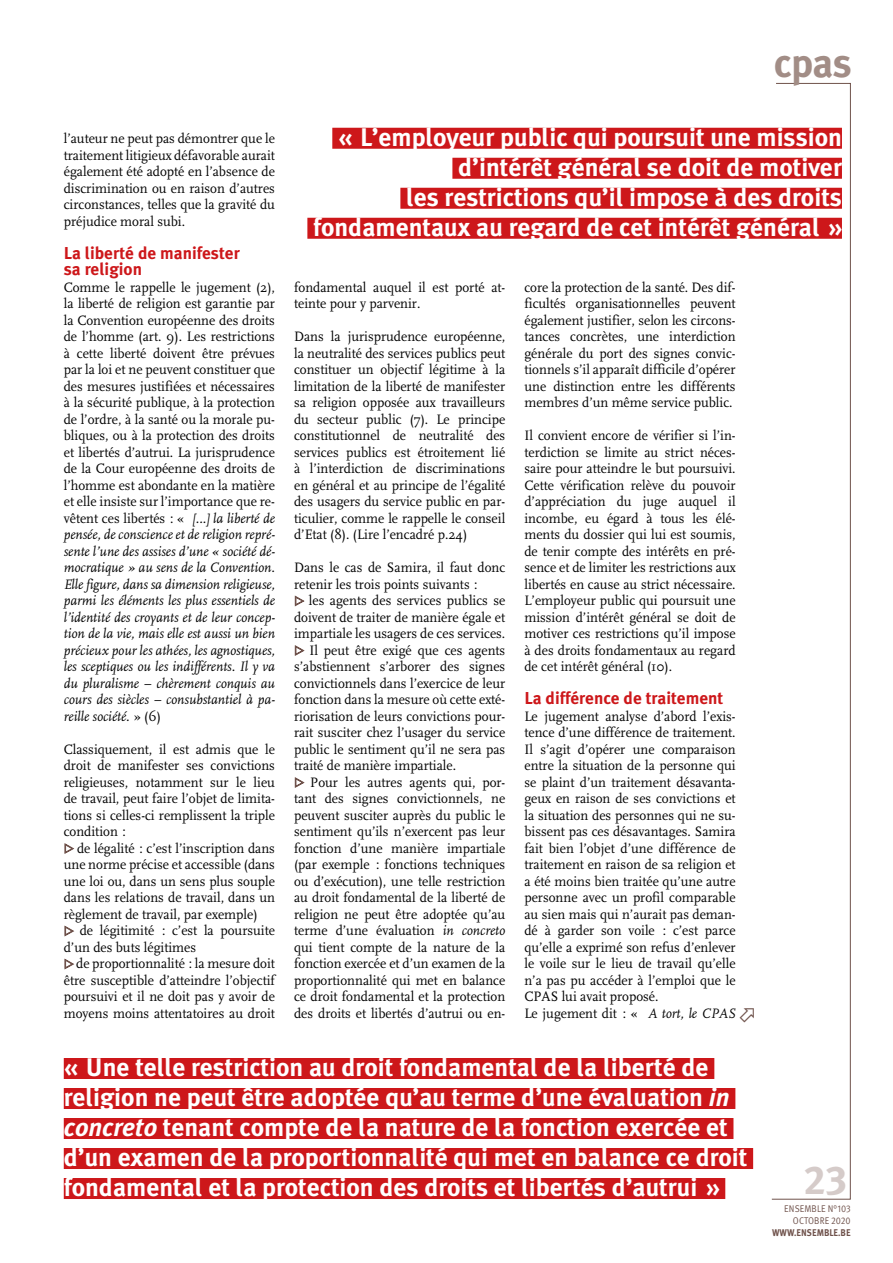
<style>
.page{position:relative;width:893px;height:1263px;background:#fff}
.page>*{position:absolute;margin:0;border:0;box-sizing:border-box;transform-origin:0 0}
.t1{font:700 40.5px "Meta Plus";color:#a28d86}
.t2{font:40.5px "Meta Plus Bold Caps";color:#d5cbc9}
.t3{font:700 25.5px/30px "Meta Plus";color:#fff}
.t4{font:700 17.25px/16.5px "Meta Plus";color:#cd171a}
.t5{font:14.25px/16.5px "FF Scala";color:#000;text-align:justify;scale:.95 1}
.t6{font:9.75px/12px "Meta Pro";letter-spacing:.01em;color:#6f524b;text-align:right;scale:.9 1}
.t7{font:700 9.75px "Meta Plus";color:#6f524b;scale:.9 1}
.s1{font-style:italic}
</style>
<div class="page">
<svg style="left:771px;top:83px;width:80px;height:1116px"></svg>
<div style="left:64px;top:1058px;width:650px;height:21px;background:#cd171a"></div>
<div style="left:64px;top:1088px;width:671px;height:21px;background:#cd171a"></div>
<div style="left:64px;top:1118px;width:669px;height:21px;background:#cd171a"></div>
<div style="left:64px;top:1148px;width:689px;height:21px;background:#cd171a"></div>
<div style="left:64px;top:1178px;width:661px;height:21px;background:#cd171a"></div>
<div style="left:332px;top:128px;width:510px;height:21px;background:#cd171a"></div>
<div style="left:452px;top:158px;width:390px;height:21px;background:#cd171a"></div>
<div style="left:400px;top:188px;width:442px;height:21px;background:#cd171a"></div>
<div style="left:307px;top:218px;width:535px;height:21px;background:#cd171a"></div>
<svg style="left:64px;top:843px;width:11px;height:11px"></svg>
<svg style="left:64px;top:925px;width:10px;height:11px"></svg>
<svg style="left:64px;top:958px;width:11px;height:11px"></svg>
<svg style="left:295px;top:595px;width:10px;height:11px"></svg>
<svg style="left:295px;top:645px;width:10px;height:11px"></svg>
<svg style="left:295px;top:777px;width:10px;height:11px"></svg>
<h1 class="t1" style="left:774px;top:39px;width:80px">cpas</h1>
<h2 class="t3" style="left:313px;top:122px;width:530px;text-align:right">« L’employeur public qui poursuit une mission d’intérêt général se doit de motiver<br>les restrictions qu’il impose à des droits fondamentaux au regard de cet intérêt général »</h2>
<p class="t5" style="left:64px;top:130px;width:224px">l’auteur ne peut pas démontrer que le traitement litigieux défavorable aurait également été adopté en l’absence de discrimination ou en raison d’autres circonstances, telles que la gravité du préjudice moral subi.</p>
<p class="t4" style="left:64px;top:244px;width:177px">La liberté de manifester sa religion</p>
<p class="t5" style="left:64px;top:279px;width:224px">Comme le rappelle le jugement (2), la liberté de religion est garantie par la Convention européenne des droits de l’homme (art. 9). Les restrictions à cette liberté doivent être prévues par la loi et ne peuvent constituer que des mesures justifiées et nécessaires à la sécurité publique, à la protection de l’ordre, à la santé ou la morale pu&shy;bliques, ou à la protection des droits et libertés d’autrui. La jurisprudence de la Cour européenne des droits de l’homme est abondante en la matière et elle insiste sur l’importance que re&shy;vêtent ces libertés : « <span class="s1">[...] la liberté de pensée, de conscience et de religion repré&shy;sente l’une des assises d’une « société dé&shy;mocratique » au sens de la Convention.<br>Elle figure, dans sa dimension religieuse, parmi les éléments les plus essentiels de l’identité des croyants et de leur concep&shy;tion de la vie, mais elle est aussi un bien précieux pour les athées, les agnostiques, les sceptiques ou les indifférents. Il y va du pluralisme – chèrement conquis au cours des siècles – consubstantiel à pa&shy;reille société.</span> » (6)</p>
<p class="t5" style="left:64px;top:741px;width:224px">Classiquement, il est admis que le droit de manifester ses convictions religieuses, notamment sur le lieu de travail, peut faire l’objet de limita&shy;tions si celles-ci remplissent la triple condition :</p>
<p class="t5" style="left:64px;top:840px;width:224px;text-indent:13px">de légalité : c’est l’inscription dans une norme précise et accessible (dans une loi ou, dans un sens plus souple dans les relations de travail, dans un règlement de travail, par exemple)</p>
<p class="t5" style="left:64px;top:922px;width:224px;text-indent:16px">de légitimité : c’est la poursuite d’un des buts légitimes</p>
<p class="t5" style="left:64px;top:955px;width:224px;text-indent:12px">de proportionnalité : la mesure doit être susceptible d’atteindre l’objectif poursuivi et il ne doit pas y avoir de moyens moins attentatoires au droit</p>
<p class="t5" style="left:294px;top:279px;width:224px">fondamental auquel il est porté at&shy;teinte pour y parvenir.</p>
<p class="t5" style="left:294px;top:328px;width:224px">Dans la jurisprudence européenne, la neutralité des services publics peut constituer un objectif légitime à la limitation de la liberté de manifester sa religion opposée aux travailleurs du secteur public (7). Le principe constitutionnel de neutralité des services publics est étroitement lié à l’interdiction de discriminations en général et au principe de l’égalité des usagers du service public en par&shy;ticulier, comme le rappelle le conseil d’Etat (8). (Lire l’encadré p.24)</p>
<p class="t5" style="left:294px;top:559px;width:224px">Dans le cas de Samira, il faut donc retenir les trois points suivants :</p>
<p class="t5" style="left:309px;top:592px;width:208px">les agents des services publics se</p>
<p class="t5" style="left:294px;top:609px;width:224px">doivent de traiter de manière égale et</p>
<p class="t5" style="left:294px;top:625px;width:224px">impartiale les usagers de ces services.</p>
<p class="t5" style="left:309px;top:642px;width:208px">Il peut être exigé que ces agents</p>
<p class="t5" style="left:294px;top:658px;width:224px">s’abstiennent s’arborer des signes</p>
<p class="t5" style="left:294px;top:675px;width:224px">convictionnels dans l’exercice de leur</p>
<p class="t5" style="left:294px;top:691px;width:224px">fonction dans la mesure où cette exté-</p>
<p class="t5" style="left:294px;top:708px;width:224px">riorisation de leurs convictions pour-</p>
<p class="t5" style="left:294px;top:724px;width:224px">rait susciter chez l’usager du service</p>
<p class="t5" style="left:294px;top:741px;width:224px">public le sentiment qu’il ne sera pas</p>
<p class="t5" style="left:294px;top:757px;width:172px">traité de manière impartiale.</p>
<p class="t5" style="left:310px;top:774px;width:207px">Pour les autres agents qui, por-</p>
<p class="t5" style="left:294px;top:790px;width:224px">tant des signes convictionnels, ne</p>
<p class="t5" style="left:294px;top:807px;width:224px">peuvent susciter auprès du public le</p>
<p class="t5" style="left:294px;top:823px;width:224px">sentiment qu’ils n’exercent pas leur</p>
<p class="t5" style="left:294px;top:840px;width:224px">fonction d’une manière impartiale</p>
<p class="t5" style="left:294px;top:856px;width:224px">(par exemple : fonctions techniques</p>
<p class="t5" style="left:294px;top:873px;width:224px">ou d’exécution), une telle restriction</p>
<p class="t5" style="left:294px;top:889px;width:224px">au droit fondamental de la liberté de</p>
<p class="t5" style="left:294px;top:906px;width:224px">religion ne peut être adoptée qu’au</p>
<p class="t5" style="left:294px;top:922px;width:224px">terme d’une évaluation <span class="s1">in concreto</span></p>
<p class="t5" style="left:294px;top:939px;width:224px">qui tient compte de la nature de la</p>
<p class="t5" style="left:294px;top:955px;width:224px">fonction exercée et d’un examen de la</p>
<p class="t5" style="left:294px;top:972px;width:224px">proportionnalité qui met en balance</p>
<p class="t5" style="left:294px;top:988px;width:224px">ce droit fondamental et la protection</p>
<p class="t5" style="left:294px;top:1005px;width:224px">des droits et libertés d’autrui ou en-</p>
<p class="t5" style="left:524px;top:279px;width:224px">core la protection de la santé. Des dif&shy;ficultés organisationnelles peuvent également justifier, selon les circons&shy;tances concrètes, une interdiction générale du port des signes convic&shy;tionnels s’il apparaît difficile d’opérer une distinction entre les différents membres d’un même service public.</p>
<p class="t5" style="left:524px;top:427px;width:224px">Il convient encore de vérifier si l’in&shy;terdiction se limite au strict néces&shy;saire pour atteindre le but poursuivi.<br>Cette vérification relève du pouvoir d’appréciation du juge auquel il incombe, eu égard à tous les élé&shy;ments du dossier qui lui est soumis, de tenir compte des intérêts en pré&shy;sence et de limiter les restrictions aux libertés en cause au strict nécessaire.<br>L’employeur public qui poursuit une mission d’intérêt général se doit de motiver ces restrictions qu’il impose à des droits fondamentaux au regard de cet intérêt général (10).</p>
<p class="t4" style="left:524px;top:690px;width:200px">La différence de traitement</p>
<p class="t5" style="left:524px;top:708px;width:224px;text-align:left">Le jugement analyse d’abord l’exis&shy;tence d’une différence de traitement.<br>Il s’agit d’opérer une comparaison entre la situation de la personne qui se plaint d’un traitement désavanta&shy;geux en raison de ses convictions et la situation des personnes qui ne su&shy;bissent pas ces désavantages. Samira fait bien l’objet d’une différence de traitement en raison de sa religion et a été moins bien traitée qu’une autre personne avec un profil comparable au sien mais qui n’aurait pas deman&shy;dé à garder son voile : c’est parce qu’elle a exprimé son refus d’enlever le voile sur le lieu de travail qu’elle n’a pas pu accéder à l’emploi que le CPAS lui avait proposé.<br>Le jugement dit : « <span class="s1">A tort, le CPAS</span></p>
<p class="t3" style="left:64px;top:1052px;width:685px">« Une telle restriction au droit fondamental de la liberté de religion ne peut être adoptée qu’au terme d’une évaluation <span class="s1">in concreto</span> tenant compte de la nature de la fonction exercée et d’un examen de la proportionnalité qui met en balance ce droit fondamental et la protection des droits et libertés d’autrui »</p>
<h1 class="t2" style="left:804px;top:1156px;width:45px">23</h1>
<p class="t6" style="left:784px;top:1203px;width:75px">ENSEMBLE N°103<br>OCTOBRE 2020</p>
<p class="t7" style="left:772px;top:1227px;width:89px">www.ensemble.be</p>
</div>
